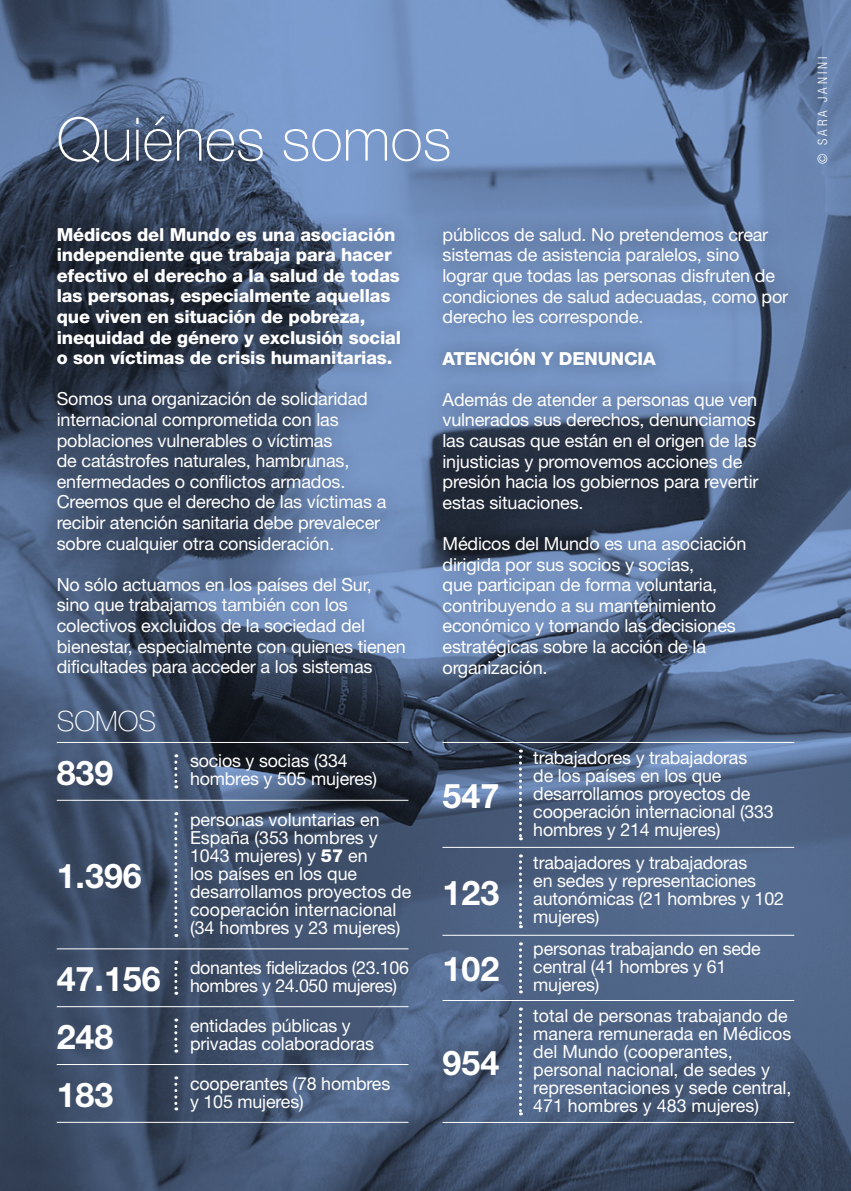
<style>
.page{position:relative;width:851px;height:1191px;background:#fff}
.page>*{position:absolute;margin:0;border:0;box-sizing:border-box;transform-origin:0 0}
.t1{font:100 60px "Helvetica Neue";color:#fff}
.t2{font:700 34px "Helvetica Neue";color:#fff}
.t3{font:100 28px "Helvetica Neue";color:#fff}
.t4{font:18px/20.6px "Helvetica Neue";letter-spacing:-.01em;color:#fff}
.t5{font:800 18px/20.6px "Helvetica Neue";letter-spacing:-.01em;color:#fff}
.t6{font:300 condensed 13px "Helvetica Neue";letter-spacing:.22em;color:#fff}
.s1{font-weight:800}
</style>
<div class="page">
<img style="left:0;top:0;width:850px;height:1191px">
<div style="left:37px;top:208px;width:768px;height:489px;background:#000;opacity:.44"></div>
<hr style="left:57px;top:742px;width:351px;height:1px;background:#fff">
<hr style="left:57px;top:799px;width:351px;height:1px;background:#fff">
<hr style="left:57px;top:948px;width:351px;height:1px;background:#fff">
<hr style="left:57px;top:1006px;width:351px;height:1px;background:#fff">
<hr style="left:57px;top:1064px;width:351px;height:1px;background:#fff">
<hr style="left:57px;top:1121px;width:351px;height:1px;background:#fff">
<svg style="left:174px;top:754px;width:3px;height:34px"></svg>
<svg style="left:174px;top:812px;width:3px;height:125px"></svg>
<svg style="left:174px;top:960px;width:3px;height:34px"></svg>
<svg style="left:174px;top:1018px;width:3px;height:34px"></svg>
<svg style="left:174px;top:1076px;width:3px;height:34px"></svg>
<svg style="left:519px;top:942px;width:3px;height:51px"></svg>
<svg style="left:519px;top:1007px;width:3px;height:108px"></svg>
<svg style="left:519px;top:749px;width:3px;height:91px"></svg>
<svg style="left:519px;top:854px;width:3px;height:74px"></svg>
<hr style="left:442px;top:742px;width:352px;height:1px;background:#fff">
<hr style="left:442px;top:847px;width:352px;height:1px;background:#fff">
<hr style="left:442px;top:934px;width:352px;height:1px;background:#fff">
<hr style="left:442px;top:1000px;width:352px;height:1px;background:#fff">
<hr style="left:442px;top:1122px;width:352px;height:1px;background:#fff">
<h1 class="t1" style="left:57px;top:105px;width:396px">Quiénes somos</h1>
<p class="t5" style="left:57px;top:224px;width:346px">Médicos del Mundo es una asociación independiente que trabaja para hacer efectivo el derecho a la salud de todas las personas, especialmente aquellas que viven en situación de pobreza, inequidad de género y exclusión social o son víctimas de crisis humanitarias.</p>
<p class="t4" style="left:57px;top:388px;width:331px">Somos una organización de solidaridad internacional comprometida con las poblaciones vulnerables o víctimas<br>de catástrofes naturales, hambrunas, enfermedades o conflictos armados.<br>Creemos que el derecho de las víctimas a recibir atención sanitaria debe prevalecer sobre cualquier otra consideración.</p>
<p class="t4" style="left:57px;top:574px;width:350px">No sólo actuamos en los países del Sur, sino que trabajamos también con los colectivos excluidos de la sociedad del bienestar, especialmente con quienes tienen dificultades para acceder a los sistemas</p>
<h3 class="t3" style="left:57px;top:705px;width:101px">SOMOS</h3>
<h2 class="t2" style="left:57px;top:751px;width:58px">839</h2>
<p class="t4" style="left:190px;top:752px;width:189px;line-height:18px">socios y socias (334 hombres y 505 mujeres)</p>
<h2 class="t2" style="left:57px;top:854px;width:87px">1.396</h2>
<p class="t4" style="left:190px;top:810px;width:223px;line-height:18px">personas voluntarias en<br>España (353 hombres y<br>1043 mujeres) y <span class="s1">57</span> en<br>los países en los que desarrollamos proyectos de cooperación internacional (34 hombres y 23 mujeres)</p>
<h2 class="t2" style="left:57px;top:958px;width:105px">47.156</h2>
<p class="t4" style="left:190px;top:958px;width:220px;line-height:18px">donantes fidelizados (23.106 hombres y 24.050 mujeres)</p>
<h2 class="t2" style="left:57px;top:1015px;width:58px">248</h2>
<p class="t4" style="left:190px;top:1016px;width:186px;line-height:18px">entidades públicas y privadas colaboradoras</p>
<h2 class="t2" style="left:57px;top:1073px;width:58px">183</h2>
<p class="t4" style="left:190px;top:1073px;width:202px;line-height:18px">cooperantes (78 hombres y 105 mujeres)</p>
<p class="t4" style="left:442px;top:224px;width:347px">públicos de salud. No pretendemos crear sistemas de asistencia paralelos, sino lograr que todas las personas disfruten de condiciones de salud adecuadas, como por derecho les corresponde.</p>
<p class="t5" style="left:442px;top:348px;width:215px">ATENCIÓN Y DENUNCIA</p>
<p class="t4" style="left:442px;top:389px;width:317px">Además de atender a personas que ven vulnerados sus derechos, denunciamos las causas que están en el origen de las injusticias y promovemos acciones de presión hacia los gobiernos para revertir estas situaciones.</p>
<p class="t4" style="left:442px;top:533px;width:305px">Médicos del Mundo es una asociación dirigida por sus socios y socias,<br>que participan de forma voluntaria, contribuyendo a su mantenimiento económico y tomando las decisiones estratégicas sobre la acción de la organización.</p>
<h2 class="t2" style="left:442px;top:775px;width:58px">547</h2>
<h2 class="t2" style="left:442px;top:871px;width:58px">123</h2>
<h2 class="t2" style="left:442px;top:948px;width:58px">102</h2>
<h2 class="t2" style="left:442px;top:1041px;width:58px">954</h2>
<p class="t4" style="left:533px;top:748px;width:242px;line-height:18px">trabajadores y trabajadoras<br>de los países en los que desarrollamos proyectos de cooperación internacional (333 hombres y 214 mujeres)</p>
<p class="t4" style="left:533px;top:853px;width:252px;line-height:18px">trabajadores y trabajadoras<br>en sedes y representaciones autonómicas (21 hombres y 102 mujeres)</p>
<p class="t4" style="left:533px;top:939px;width:229px;line-height:18px">personas trabajando en sede central (41 hombres y 61 mujeres)</p>
<p class="t4" style="left:533px;top:1006px;width:260px;line-height:18px">total de personas trabajando de manera remunerada en Médicos del Mundo (cooperantes, personal nacional, de sedes y representaciones y sede central,<br>471 hombres y 483 mujeres)</p>
<p class="t6" style="left:815px;top:164px;width:109px;rotate:-90deg">© SARA JANINI</p>
</div>
